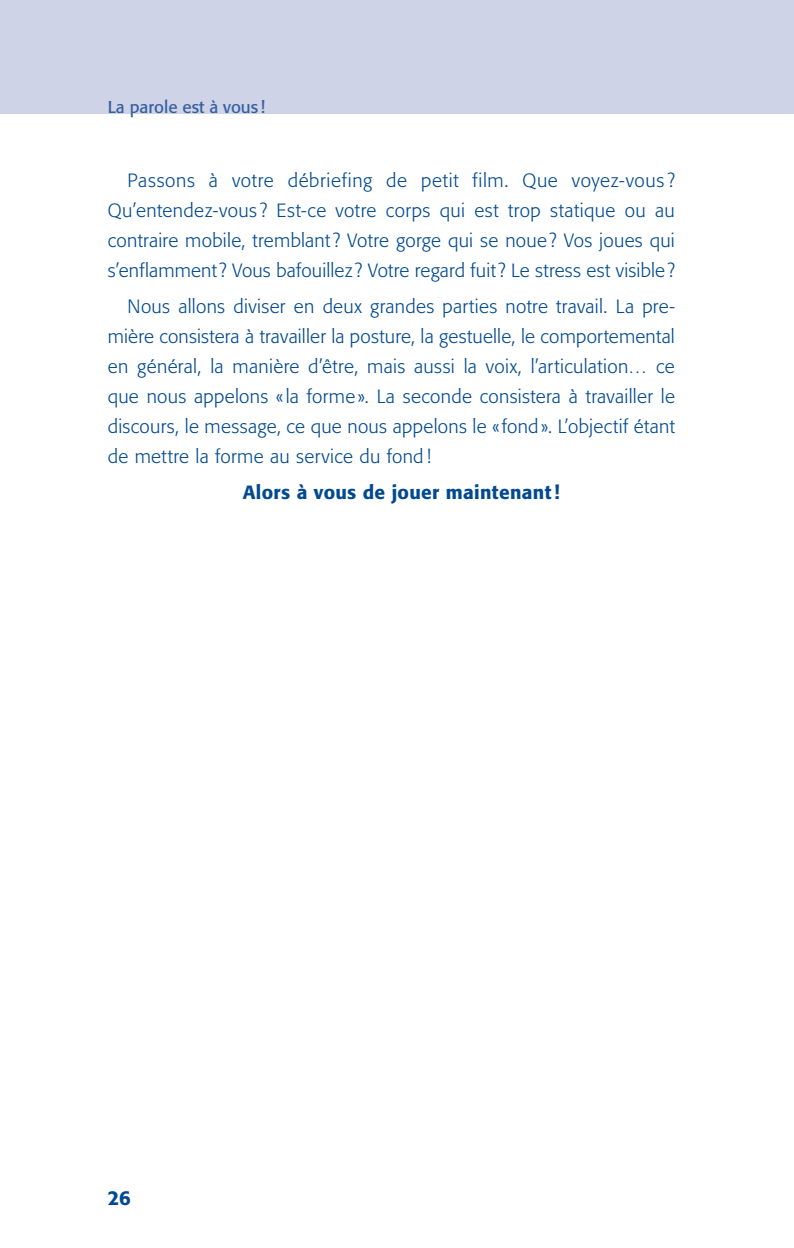
<style>
.page{position:relative;width:794px;height:1248px;background:#fff}
.page>*{position:absolute;margin:0;border:0;box-sizing:border-box;transform-origin:0 0}
.t1{font:500 20px "Formata";color:#014990}
.t2{font:300 19px/30px "Formata";letter-spacing:.015em;color:#014990;text-align:justify}
.t3{font:500 19px "Formata";letter-spacing:.015em;color:#014990}
.t4{font:17px "Formata";color:#365fa0}
</style>
<div class="page">
<div style="left:0;top:0;width:794px;height:113px;background:#ced3e7"></div>
<p class="t4" style="left:108px;top:97px;width:159px">La parole est à vous !</p>
<p class="t2" style="left:108px;top:166px;width:568px;text-indent:20px">Passons à votre débriefing de petit film. Que voyez-vous ?<br>Qu’entendez-vous ? Est-ce votre corps qui est trop statique ou au contraire mobile, tremblant? Votre gorge qui se noue ? Vos joues qui s’enflamment? Vous bafouillez ? Votre regard fuit? Le stress est visible ?</p>
<p class="t2" style="left:108px;top:291px;width:568px;text-indent:20px">Nous allons diviser en deux grandes parties notre travail. La pre&shy;mière consistera à travailler la posture, la gestuelle, le comportemental en général, la manière d’être, mais aussi la voix, l’articulation… ce que nous appelons «la forme ». La seconde consistera à travailler le discours, le message, ce que nous appelons le «fond ». L’objectif étant de mettre la forme au service du fond !</p>
<p class="t3" style="left:243px;top:480px;width:318px">Alors à vous de jouer maintenant!</p>
<p class="t1" style="left:108px;top:1185px;width:25px">26</p>
</div>
